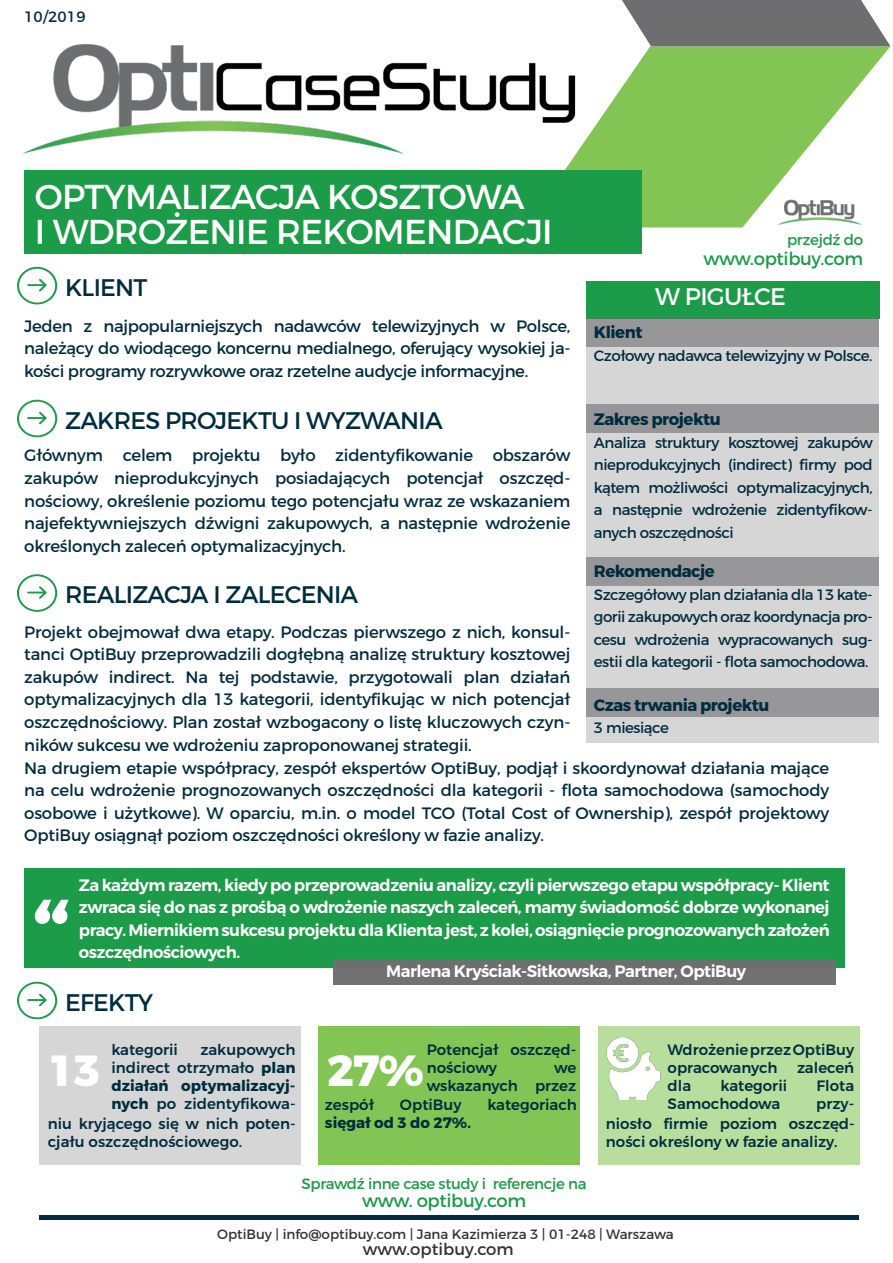
<style>
.page{position:relative;width:893px;height:1263px;background:#fff}
.page>*{position:absolute;margin:0;border:0;box-sizing:border-box;transform-origin:0 0}
.t1{font:600 100.5px "Montserrat";color:#fff}
.t2{font:800 43.5px "Montserrat";color:#fff}
.t3{font:34.5px/34.5px "Montserrat";letter-spacing:-.02em;color:#fff}
.t4{font:24px "Montserrat";letter-spacing:-.03em;color:#002c3f}
.t5{font:24px "Montserrat";letter-spacing:-.03em;color:#fff}
.t6{font:18px "Montserrat";letter-spacing:-.02em;color:#1c9b48}
.t7{font:16.5px/22.5px "Montserrat";letter-spacing:-.01em;color:#002c3f;text-align:justify}
.t8{font:600 16.5px/22.5px "Montserrat";letter-spacing:-.03em;color:#fff;text-align:justify}
.t9{font:700 16.5px "Montserrat";letter-spacing:-.03em;color:#002c3f}
.t10{font:16.5px "Montserrat";color:#333334}
.t11{font:15px/22.5px "Montserrat";letter-spacing:-.03em;color:#002c3f;text-align:justify}
.t12{font:500 15px/18px "Montserrat";color:#002c3f}
.t13{font:15px "Montserrat";letter-spacing:-.02em;color:#1c9b48}
.t14{font:700 15px "Montserrat";color:#002c3f}
.t15{font:13.5px "Montserrat";color:#333334}
.s1{font-weight:700}
</style>
<div class="page">
<img style="left:22px;top:44px;width:503px;height:110px">
<svg style="left:525px;top:46px;width:365px;height:181px;fill:#83c554"></svg>
<hr style="left:40px;top:1215px;width:819px;height:4px;background:#002c3f">
<img style="left:777px;top:193px;width:86px;height:33px">
<div style="left:24px;top:170px;width:618px;height:84px;background:#1c9b48"></div>
<svg style="left:17px;top:267px;width:40px;height:37px"></svg>
<svg style="left:17px;top:574px;width:40px;height:38px"></svg>
<svg style="left:17px;top:400px;width:40px;height:37px"></svg>
<svg style="left:17px;top:982px;width:40px;height:37px"></svg>
<div style="left:24px;top:868px;width:821px;height:100px;background:#1c9b48"></div>
<div style="left:333px;top:959px;width:503px;height:25px;background:#6e6e71"></div>
<div style="left:40px;top:1026px;width:261px;height:139px;background:#d6d6d7"></div>
<div style="left:319px;top:1026px;width:261px;height:139px;background:#83c554"></div>
<div style="left:598px;top:1026px;width:261px;height:139px;background:#b8de9d"></div>
<svg style="left:622px;top:0;width:268px;height:46px;background:#7d7d80"></svg>
<div style="left:586px;top:294px;width:292px;height:448px;background:#d6d6d7"></div>
<div style="left:586px;top:281px;width:293px;height:37px;background:#1c9b48"></div>
<div style="left:586px;top:318px;width:292px;height:29px;background:#979799"></div>
<div style="left:586px;top:404px;width:292px;height:29px;background:#979799"></div>
<div style="left:586px;top:557px;width:292px;height:28px;background:#979799"></div>
<div style="left:586px;top:688px;width:292px;height:29px;background:#979799"></div>
<img style="left:606px;top:1037px;width:55px;height:62px">
<p class="t11" style="left:24px;top:6px;width:63px">10/2019</p>
<h3 class="t3" style="left:35px;top:180px;width:519px">OPTYMALIZACJA KOSZTOWA<br>I WDROŻENIE REKOMENDACJI</h3>
<h3 class="t4" style="left:65px;top:273px;width:84px">KLIENT</h3>
<p class="t7" style="left:24px;top:315px;width:548px">Jeden z najpopularniejszych nadawców telewizyjnych w Polsce, należący do wiodącego koncernu medialnego, oferujący wysokiej ja&shy;kości programy rozrywkowe oraz rzetelne audycje informacyjne.</p>
<h3 class="t4" style="left:65px;top:406px;width:379px">ZAKRES PROJEKTU I WYZWANIA</h3>
<p class="t7" style="left:24px;top:444px;width:548px">Głównym celem projektu było zidentyfikowanie obszarów zakupów nieprodukcyjnych posiadających potencjał oszczęd&shy;nościowy, określenie poziomu tego potencjału wraz ze wskazaniem najefektywniejszych dźwigni zakupowych, a następnie wdrożenie określonych zaleceń optymalizacyjnych.</p>
<h3 class="t4" style="left:65px;top:580px;width:295px">REALIZACJA I ZALECENIA</h3>
<p class="t7" style="left:24px;top:621px;width:548px">Projekt obejmował dwa etapy. Podczas pierwszego z nich, konsul&shy;tanci OptiBuy przeprowadzili dogłębną analizę struktury kosztowej zakupów indirect. Na tej podstawie, przygotowali plan działań optymalizacyjnych dla 13 kategorii, identyfikując w nich potencjał oszczędnościowy. Plan został wzbogacony o listę kluczowych czyn-</p>
<p class="t13" style="left:787px;top:231px;width:78px">przejdź do</p>
<p class="t6" style="left:703px;top:247px;width:161px">www.optibuy.com</p>
<h3 class="t5" style="left:655px;top:282px;width:132px">W PIGUŁCE</h3>
<p class="t9" style="left:594px;top:322px;width:50px">Klient</p>
<p class="t11" style="left:594px;top:344px;width:280px">Czołowy nadawca telewizyjny w Polsce.</p>
<p class="t9" style="left:594px;top:409px;width:128px">Zakres projektu</p>
<p class="t11" style="left:594px;top:431px;width:280px">Analiza struktury kosztowej zakupów nieprodukcyjnych (indirect) firmy pod kątem możliwości optymalizacyjnych, a następnie wdrożenie zidentyfikow&shy;anych oszczędności</p>
<p class="t9" style="left:594px;top:561px;width:122px">Rekomendacje</p>
<p class="t11" style="left:594px;top:583px;width:280px">Szczegółowy plan działania dla 13 kate&shy;gorii zakupowych oraz koordynacja pro&shy;cesu wdrożenia wypracowanych sug&shy;estii dla kategorii - flota samochodowa.</p>
<p class="t9" style="left:594px;top:694px;width:177px">Czas trwania projektu</p>
<p class="t11" style="left:594px;top:716px;width:76px">3 miesiące</p>
<p class="t7" style="left:24px;top:734px;width:806px;text-align:left">ników sukcesu we wdrożeniu zaproponowanej strategii.<br>Na drugiem etapie współpracy, zespół ekspertów OptiBuy, podjął i skoordynował działania mające na celu wdrożenie prognozowanych oszczędności dla kategorii - flota samochodowa (samochody osobowe i użytkowe). W oparciu, m.in. o model TCO (Total Cost of Ownership), zespół projektowy OptiBuy osiągnął poziom oszczędności określony w fazie analizy.</p>
<h1 class="t1" style="left:32px;top:872px;width:42px">“</h1>
<p class="t8" style="left:79px;top:874px;width:752px">Za każdym razem, kiedy po przeprowadzeniu analizy, czyli pierwszego etapu współpracy- Klient zwraca się do nas z prośbą o wdrożenie naszych zaleceń, mamy świadomość dobrze wykonanej pracy. Miernikiem sukcesu projektu dla Klienta jest, z kolei, osiągnięcie prognozowanych założeń oszczędnościowych.</p>
<p class="t8" style="left:386px;top:960px;width:361px">Marlena Kryściak-Sitkowska, Partner, OptiBuy</p>
<h3 class="t4" style="left:65px;top:988px;width:90px">EFEKTY</h3>
<p class="t12" style="left:112px;top:1041px;width:185px;text-align:justify;text-indent:89px">zakupowych indirect otrzymało <span class="s1">plan działań optymalizacyj&shy;nych</span> po zidentyfikowa-</p>
<p class="t12" style="left:427px;top:1041px;width:151px">Potencjał oszczęd&shy;nościowy</p>
<p class="t12" style="left:112px;top:1041px;width:68px">kategorii</p>
<h2 class="t2" style="left:48px;top:1044px;width:54px">13</h2>
<h2 class="t2" style="left:327px;top:1044px;width:98px">27%</h2>
<p class="t12" style="left:427px;top:1059px;width:151px;text-align:right">we<br>wskazanych przez</p>
<p class="t12" style="left:325px;top:1096px;width:51px">zespół</p>
<p class="t12" style="left:400px;top:1096px;width:63px">OptiBuy</p>
<p class="t12" style="left:487px;top:1096px;width:91px">kategoriach</p>
<p class="t12" style="left:48px;top:1115px;width:249px">niu kryjącego się w nich poten-</p>
<p class="t14" style="left:325px;top:1113px;width:148px">sięgał od 3 do 27%.</p>
<p class="t12" style="left:48px;top:1133px;width:196px">cjału oszczędnościowego.</p>
<p class="t13" style="left:302px;top:1174px;width:287px">Sprawdź inne case study i referencje na</p>
<p class="t6" style="left:362px;top:1189px;width:166px">www. optibuy.com</p>
<p class="t12" style="left:668px;top:1041px;width:188px">Wdrożenie przez OptiBuy opracowanych</p>
<p class="t12" style="left:797px;top:1059px;width:59px">zaleceń</p>
<p class="t12" style="left:668px;top:1077px;width:25px">dla</p>
<p class="t12" style="left:721px;top:1077px;width:68px">kategorii</p>
<p class="t12" style="left:816px;top:1077px;width:39px">Flota</p>
<p class="t12" style="left:668px;top:1095px;width:114px">Samochodowa</p>
<p class="t12" style="left:816px;top:1095px;width:40px">przy-</p>
<p class="t12" style="left:606px;top:1114px;width:250px">niosło firmie poziom oszczęd&shy;ności określony w fazie analizy.</p>
<p class="t15" style="left:217px;top:1226px;width:458px">OptiBuy | info@optibuy.com | Jana Kazimierza 3 | 01-248 | Warszawa</p>
<p class="t10" style="left:363px;top:1239px;width:153px">www.optibuy.com</p>
</div>
